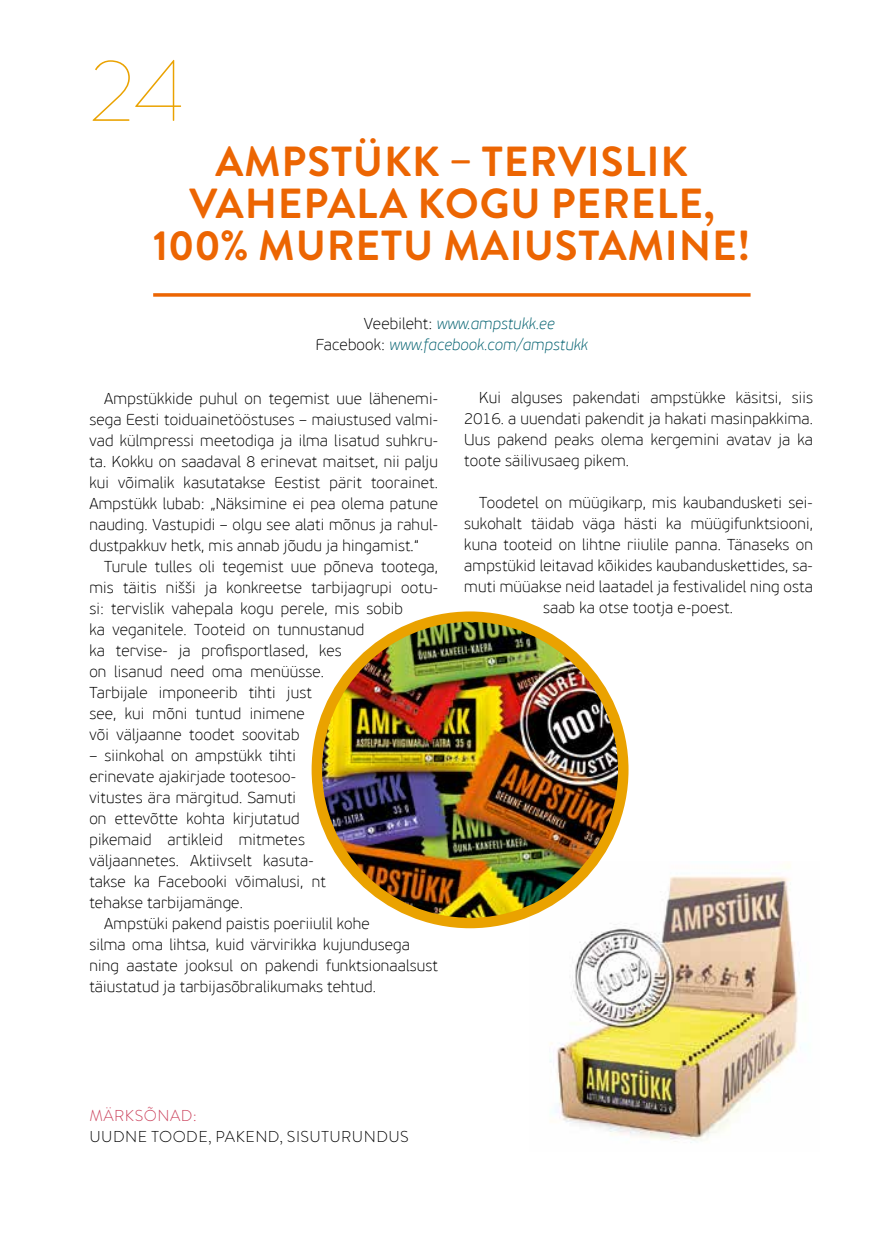
<style>
.page{position:relative;width:874px;height:1241px;background:#fff}
.page>*{position:absolute;margin:0;border:0;box-sizing:border-box;transform-origin:0 0}
.t1{font:100 87.5px "Brandon Grotesque";color:#eaa200}
.t2{font:700 42px/42px "Brandon Grotesque";letter-spacing:.02em;color:#ec6502;text-align:center}
.t3{font:100 15.75px/21px "PF Beau Sans Pro";letter-spacing:.01em;color:#000}
.t4{font:italic 100 15.75px/21px "PF Beau Sans Pro";letter-spacing:.01em;color:#00606f}
.t5{font:300 15.75px "Brandon Grotesque";letter-spacing:.03em;color:#000}
.t6{font:300 15.75px "Brandon Grotesque";letter-spacing:.03em;color:#cb425c}
.s1{font-style:normal;color:#000}
</style>
<div class="page">
<img style="left:528px;top:861px;width:273px;height:282px">
<hr style="left:153px;top:293px;width:597px;height:3px;background:#ec6502">
<img style="left:317px;top:616px;width:306px;height:306px;border-radius:153px">
<div style="left:311px;top:611px;width:317px;height:317px;border:10px solid #eaa200;border-radius:50%"></div>
<h1 class="t1" style="left:89px;top:31px;width:97px">24</h1>
<h2 class="t2" style="left:153px;top:141px;width:598px">AMPSTÜKK – TERVISLIK<br>VAHEPALA KOGU PERELE,<br>100% MURETU MAIUSTAMINE!</h2>
<p class="t4" style="left:316px;top:313px;width:273px;text-indent:48px"><span class="s1">Veebileht:</span> www.ampstukk.ee<br><span class="s1">Facebook:</span> www.facebook.com/ampstukk</p>
<p class="t3" style="left:89px;top:387px;width:350px;text-align:justify;text-indent:15px">Ampstükkide puhul on tegemist uue lähenemi&shy;sega Eesti toiduainetööstuses – maiustused valmi&shy;vad külmpressi meetodiga ja ilma lisatud suhkru&shy;ta. Kokku on saadaval 8 erinevat maitset, nii palju kui võimalik kasutatakse Eestist pärit toorainet.<br>Ampstükk lubab: „Näksimine ei pea olema patune nauding. Vastupidi – olgu see alati mõnus ja rahul&shy;dustpakkuv hetk, mis annab jõudu ja hingamist.“</p>
<p class="t3" style="left:89px;top:555px;width:350px;text-indent:15px">Turule tulles oli tegemist uue põneva tootega, mis täitis nišši ja konkreetse tarbijagrupi ootu&shy;si: tervislik vahepala kogu perele, mis sobib<br>ka veganitele. Tooteid on tunnustanud<br>ka tervise- ja profisportlased, kes<br>on lisanud need oma menüüsse.<br>Tarbijale imponeerib tihti just<br>see, kui mõni tuntud inimene<br>või väljaanne toodet soovitab</p>
<p class="t3" style="left:89px;top:744px;width:238px">– siinkohal on ampstükk tihti erinevate ajakirjade tootesoo&shy;vitustes ära märgitud. Samuti<br>on ettevõtte kohta kirjutatud pikemaid artikleid mitmetes väljaannetes. Aktiivselt kasuta&shy;takse ka Facebooki võimalusi, nt tehakse tarbijamänge.</p>
<p class="t3" style="left:89px;top:912px;width:350px;text-indent:15px">Ampstüki pakend paistis poeriiulil kohe<br>silma oma lihtsa, kuid värvirikka kujundusega ning aastate jooksul on pakendi funktsionaalsust täiustatud ja tarbijasõbralikumaks tehtud.</p>
<p class="t3" style="left:464px;top:387px;width:350px;text-align:justify;text-indent:15px">Kui alguses pakendati ampstükke käsitsi, siis 2016. a uuendati pakendit ja hakati masinpakkima.<br>Uus pakend peaks olema kergemini avatav ja ka toote säilivusaeg pikem.</p>
<p class="t3" style="left:479px;top:492px;width:335px">Toodetel on müügikarp, mis kaubandusketi sei-</p>
<p class="t3" style="left:464px;top:513px;width:350px">sukohalt täidab väga hästi ka müügifunktsiooni,</p>
<p class="t3" style="left:464px;top:534px;width:350px">kuna tooteid on lihtne riiulile panna. Tänaseks on</p>
<p class="t3" style="left:464px;top:555px;width:350px">ampstükid leitavad kõikides kaubanduskettides, sa-</p>
<p class="t3" style="left:464px;top:576px;width:350px">muti müüakse neid laatadel ja festivalidel ning osta</p>
<p class="t3" style="left:543px;top:597px;width:191px">saab ka otse tootja e-poest.</p>
<p class="t6" style="left:89px;top:1104px;width:109px">MÄRKSÕNAD:</p>
<p class="t5" style="left:89px;top:1125px;width:321px">UUDNE TOODE, PAKEND, SISUTURUNDUS</p>
</div>
